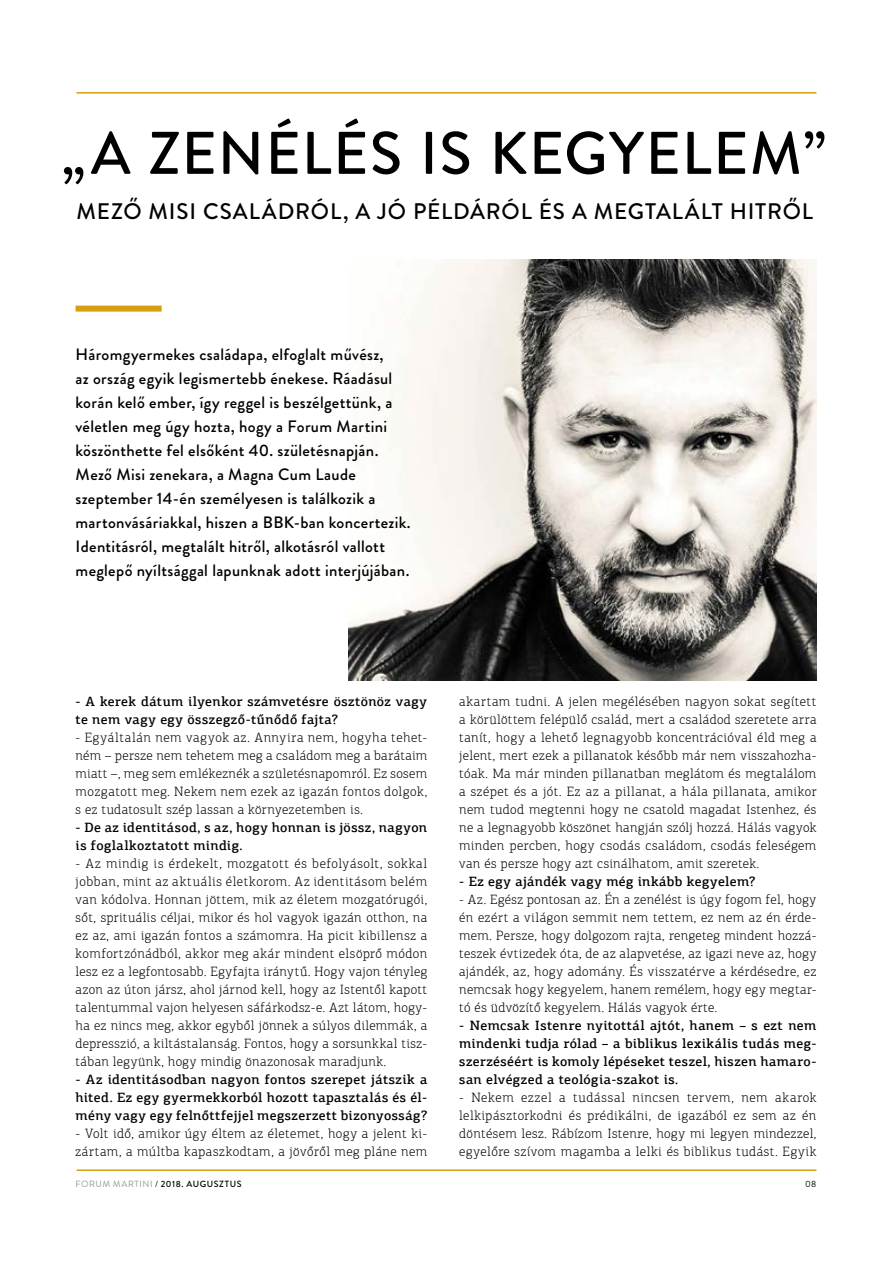
<style>
.page{position:relative;width:893px;height:1263px;background:#fff}
.page>*{position:absolute;margin:0;border:0;box-sizing:border-box;transform-origin:0 0}
.t1{font:500 60px "Brandon Grotesque";letter-spacing:.02em;color:#000}
.t2{font:500 22.5px "Brandon Grotesque";letter-spacing:.04em;color:#000}
.t3{font:500 16.5px/24px "Brandon Grotesque";letter-spacing:.02em;color:#000}
.t4{font:300 13.5px/18px "PF Agora Slab Pro";letter-spacing:.035em;color:#000;text-align:justify}
.t5{font:500 13.5px/18px "PF Agora Slab Pro";letter-spacing:.035em;color:#000;text-align:justify}
.t6{font:500 9px "Brandon Grotesque";letter-spacing:.06em;color:#000}
.t7{font:9px "Brandon Grotesque";color:#000}
.s1{font-weight:400;color:#939598}
.s2{font-weight:400}
</style>
<div class="page">
<hr style="left:77px;top:92px;width:739px;height:2px;background:#d59f10">
<hr style="left:77px;top:1169px;width:739px;height:2px;background:#d59f10">
<img style="left:349px;top:259px;width:467px;height:421px">
<div style="left:76px;top:306px;width:86px;height:6px;background:#d59f10"></div>
<h1 class="t1" style="left:61px;top:112px;width:766px">„A ZENÉLÉS IS KEGYELEM”</h1>
<h2 class="t2" style="left:77px;top:196px;width:738px">MEZŐ MISI CSALÁDRÓL, A JÓ PÉLDÁRÓL ÉS A MEGTALÁLT HITRŐL</h2>
<p class="t3" style="left:76px;top:342px;width:337px">Háromgyermekes családapa, elfoglalt művész,<br>az ország egyik legismertebb énekese. Ráadásul korán kelő ember, így reggel is beszélgettünk, a véletlen meg úgy hozta, hogy a Forum Martini köszönthette fel elsőként 40. születésnapján.<br>Mező Misi zenekara, a Magna Cum Laude szeptember 14-én személyesen is találkozik a martonvásáriakkal, hiszen a BBK-ban koncertezik.<br>Identitásról, megtalált hitről, alkotásról vallott meglepő nyíltsággal lapunknak adott interjújában.</p>
<p class="t5" style="left:76px;top:692px;width:353px">- A kerek dátum ilyenkor számvetésre ösztönöz vagy te nem vagy egy összegző-tűnődő fajta?</p>
<p class="t4" style="left:76px;top:728px;width:353px">- Egyáltalán nem vagyok az. Annyira nem, hogyha tehet&shy;ném – persze nem tehetem meg a családom meg a barátaim miatt –, meg sem emlékeznék a születésnapomról. Ez sosem mozgatott meg. Nekem nem ezek az igazán fontos dolgok, s ez tudatosult szép lassan a környezetemben is.</p>
<p class="t5" style="left:76px;top:818px;width:353px">- De az identitásod, s az, hogy honnan is jössz, nagyon is foglalkoztatott mindig.</p>
<p class="t4" style="left:76px;top:854px;width:353px">- Az mindig is érdekelt, mozgatott és befolyásolt, sokkal jobban, mint az aktuális életkorom. Az identitásom belém van kódolva. Honnan jöttem, mik az életem mozgatórugói, sőt, sprituális céljai, mikor és hol vagyok igazán otthon, na ez az, ami igazán fontos a számomra. Ha picit kibillensz a komfortzónádból, akkor meg akár mindent elsöprő módon lesz ez a legfontosabb. Egyfajta iránytű. Hogy vajon tényleg azon az úton jársz, ahol járnod kell, hogy az Istentől kapott talentummal vajon helyesen sáfárkodsz-e. Azt látom, hogy&shy;ha ez nincs meg, akkor egyből jönnek a súlyos dilemmák, a depresszió, a kiltástalanság. Fontos, hogy a sorsunkkal tisz&shy;tában legyünk, hogy mindig önazonosak maradjunk.</p>
<p class="t5" style="left:76px;top:1070px;width:353px">- Az identitásodban nagyon fontos szerepet játszik a hited. Ez egy gyermekkorból hozott tapasztalás és él&shy;mény vagy egy felnőttfejjel megszerzett bizonyosság?</p>
<p class="t4" style="left:76px;top:1124px;width:353px">- Volt idő, amikor úgy éltem az életemet, hogy a jelent ki&shy;zártam, a múltba kapaszkodtam, a jövőről meg pláne nem</p>
<p class="t4" style="left:459px;top:692px;width:359px">akartam tudni. A jelen megélésében nagyon sokat segített a körülöttem felépülő család, mert a családod szeretete arra tanít, hogy a lehető legnagyobb koncentrációval éld meg a jelent, mert ezek a pillanatok később már nem visszahozha&shy;tóak. Ma már minden pillanatban meglátom és megtalálom a szépet és a jót. Ez az a pillanat, a hála pillanata, amikor nem tudod megtenni hogy ne csatold magadat Istenhez, és ne a legnagyobb köszönet hangján szólj hozzá. Hálás vagyok minden percben, hogy csodás családom, csodás feleségem van és persze hogy azt csinálhatom, amit szeretek.</p>
<p class="t5" style="left:459px;top:872px;width:298px">- Ez egy ajándék vagy még inkább kegyelem?</p>
<p class="t4" style="left:459px;top:890px;width:359px">- Az. Egész pontosan az. Én a zenélést is úgy fogom fel, hogy én ezért a világon semmit nem tettem, ez nem az én érde&shy;mem. Persze, hogy dolgozom rajta, rengeteg mindent hozzá&shy;teszek évtizedek óta, de az alapvetése, az igazi neve az, hogy ajándék, az, hogy adomány. És visszatérve a kérdésedre, ez nemcsak hogy kegyelem, hanem remélem, hogy egy megtar&shy;tó és üdvözítő kegyelem. Hálás vagyok érte.</p>
<p class="t5" style="left:459px;top:1016px;width:359px">- Nemcsak Istenre nyitottál ajtót, hanem – s ezt nem mindenki tudja rólad – a biblikus lexikális tudás meg&shy;szerzéséért is komoly lépéseket teszel, hiszen hamaro&shy;san elvégzed a teológia-szakot is.</p>
<p class="t4" style="left:459px;top:1088px;width:359px">- Nekem ezzel a tudással nincsen tervem, nem akarok lelkipásztorkodni és prédikálni, de igazából ez sem az én döntésem lesz. Rábízom Istenre, hogy mi legyen mindezzel, egyelőre szívom magamba a lelki és biblikus tudást. Egyik</p>
<p class="t6" style="left:76px;top:1178px;width:167px"><span class="s1">FORUM MARTINI</span> <span class="s2">/</span> 2018. AUGUSZTUS</p>
<p class="t7" style="left:805px;top:1177px;width:13px">08</p>
</div>
